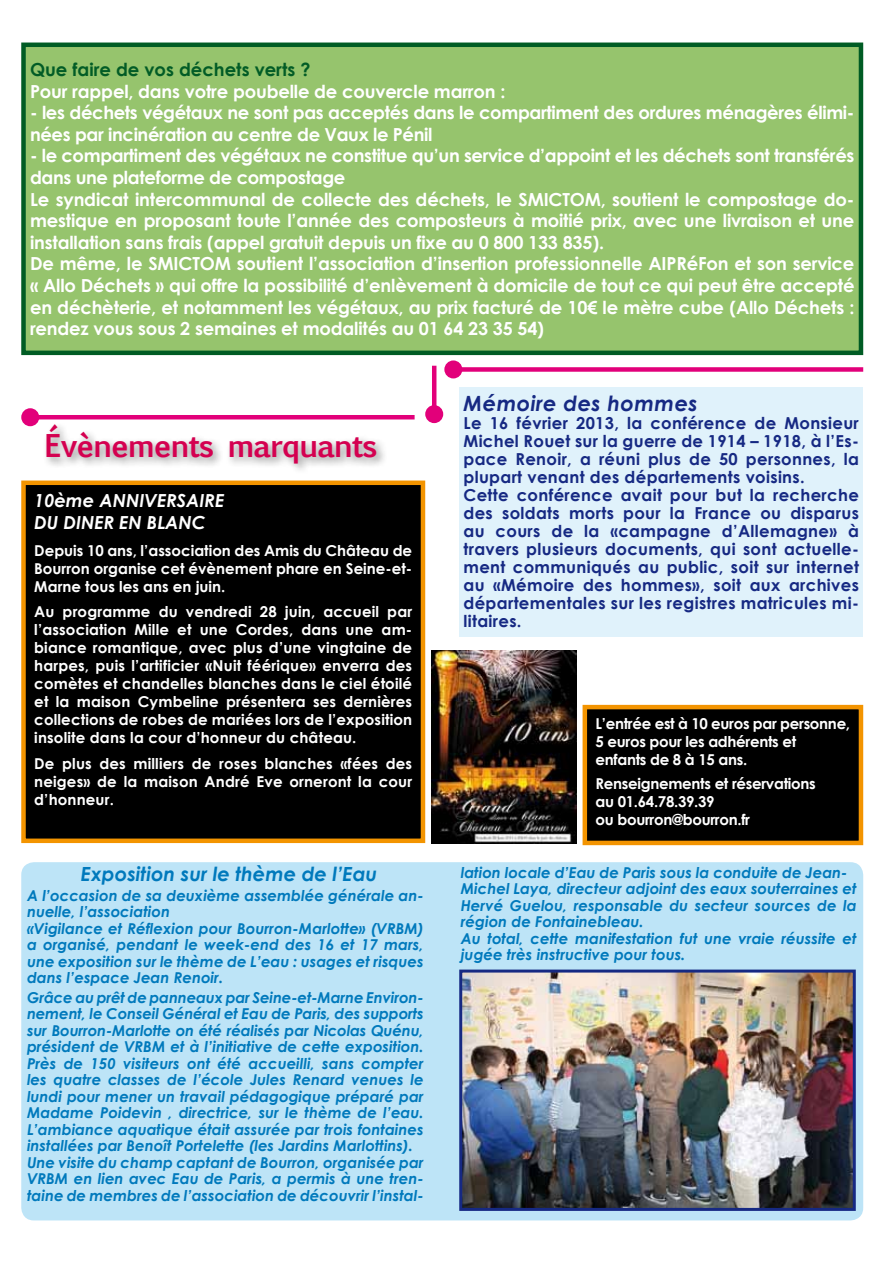
<style>
.page{position:relative;width:893px;height:1263px;background:#fff}
.page>*{position:absolute;margin:0;border:0;box-sizing:border-box;transform-origin:0 0}
.t1{font:700 30px "Euphemia UCAS";letter-spacing:-.04em;color:#d40050}
.t2{font:italic 700 21px "Century Gothic";letter-spacing:.02em;color:#162983}
.t3{font:italic 700 19.5px "Century Gothic";color:#0079bc}
.t4{font:700 18px/21.6px "Century Gothic";letter-spacing:-.01em;color:#fff}
.t5{font:italic 700 18px/21.6px "Century Gothic";color:#fff}
.t6{font:700 18px "Century Gothic";color:#025c26}
.t7{font:700 16.5px/18px "Century Gothic";letter-spacing:.02em;color:#162983}
.t8{font:italic 700 15px/16.5px "Century Gothic";color:#0079bc}
.t9{font:700 15px/18px "Century Gothic";color:#fff;text-align:justify}
.t10{font:700 15px/18px "Century Gothic";letter-spacing:-.02em;color:#fff}
</style>
<div class="page">
<div style="left:453px;top:367px;width:410px;height:5px;background:#e2007a"></div>
<div style="left:444px;top:360px;width:18px;height:18px;background:#e2007a;border-radius:50%"></div>
<hr style="left:30px;top:415px;width:385px;height:4px;background:#e2007a">
<div style="left:21px;top:408px;width:18px;height:18px;background:#e2007a;border-radius:50%"></div>
<hr style="left:432px;top:366px;width:4px;height:48px;background:#e2007a">
<div style="left:425px;top:405px;width:18px;height:18px;background:#e2007a;border-radius:50%"></div>
<img style="left:432px;top:651px;width:144px;height:193px">
<div style="left:21px;top:862px;width:842px;height:358px;background:#bde4f7;border-radius:13px"></div>
<div style="left:24px;top:483px;width:399px;height:358px;background:#000"></div>
<div style="left:21px;top:480px;width:404px;height:363px;border:4px solid #f39400"></div>
<div style="left:585px;top:707px;width:276px;height:136px;background:#000"></div>
<div style="left:583px;top:705px;width:280px;height:140px;border:4px solid #f39400"></div>
<div style="left:43px;top:420px;width:346px;height:54px;background:#000;opacity:.45"></div>
<img style="left:463px;top:973px;width:389px;height:234px">
<div style="left:459px;top:969px;width:397px;height:242px;border:3px solid #162983"></div>
<div style="left:24px;top:45px;width:837px;height:308px;background:#96c46d"></div>
<div style="left:21px;top:43px;width:842px;height:312px;border:4px solid #005c24"></div>
<div style="left:459px;top:387px;width:404px;height:250px;background:#e0f2fb"></div>
<p class="t6" style="left:30px;top:58px;width:282px">Que faire de vos déchets verts ?</p>
<p class="t4" style="left:30px;top:80px;width:477px">Pour rappel, dans votre poubelle de couvercle marron :</p>
<p class="t4" style="left:30px;top:101px;width:826px">- les déchets végétaux ne sont pas acceptés dans le compartiment des ordures ménagères élimi&shy;nées par incinération au centre de Vaux le Pénil</p>
<p class="t4" style="left:30px;top:145px;width:826px">- le compartiment des végétaux ne constitue qu’un service d’appoint et les déchets sont transférés dans une plateforme de compostage<br>Le syndicat intercommunal de collecte des déchets, le SMICTOM, soutient le compostage do&shy;mestique en proposant toute l’année des composteurs à moitié prix, avec une livraison et une installation sans frais (appel gratuit depuis un fixe au 0 800 133 835).<br>De même, le SMICTOM soutient l’association d’insertion professionnelle AIPRéFon et son service « Allo Déchets » qui offre la possibilité d’enlèvement à domicile de tout ce qui peut être accepté en déchèterie, et notamment les végétaux, au prix facturé de 10€ le mètre cube (Allo Déchets : rendez vous sous 2 semaines et modalités au 01 64 23 35 54)</p>
<h1 class="t1" style="left:45px;top:423px;width:334px">Évènements marquants</h1>
<p class="t5" style="left:34px;top:489px;width:192px">10ème ANNIVERSAIRE<br>DU DINER EN BLANC</p>
<p class="t9" style="left:34px;top:541px;width:379px">Depuis 10 ans, l’association des Amis du Château de Bourron organise cet évènement phare en Seine-et-Marne tous les ans en juin.</p>
<p class="t9" style="left:34px;top:602px;width:379px">Au programme du vendredi 28 juin, accueil par l’association Mille et une Cordes, dans une am&shy;biance romantique, avec plus d’une vingtaine de harpes, puis l’artificier «Nuit féérique» enverra des comètes et chandelles blanches dans le ciel étoilé et la maison Cymbeline présentera ses dernières collections de robes de mariées lors de l’exposition insolite dans la cour d’honneur du château.</p>
<p class="t9" style="left:34px;top:754px;width:379px">De plus des milliers de roses blanches «fées des neiges» de la maison André Eve orneront la cour d’honneur.</p>
<h3 class="t3" style="left:81px;top:861px;width:298px">Exposition sur le thème de l’Eau</h3>
<p class="t8" style="left:27px;top:886px;width:398px">A l’occasion de sa deuxième assemblée générale an&shy;nuelle, l’association<br>«Vigilance et Réflexion pour Bourron-Marlotte» (VRBM) a organisé, pendant le week-end des 16 et 17 mars, une exposition sur le thème de L’eau : usages et risques dans l’espace Jean Renoir.</p>
<p class="t8" style="left:27px;top:988px;width:398px">Grâce au prêt de panneaux par Seine-et-Marne Environ&shy;nement, le Conseil Général et Eau de Paris, des supports sur Bourron-Marlotte on été réalisés par Nicolas Quénu, président de VRBM et à l’initiative de cette exposition.<br>Près de 150 visiteurs ont été accueilli, sans compter les quatre classes de l’école Jules Renard venues le lundi pour mener un travail pédagogique préparé par Madame Poidevin , directrice, sur le thème de l’eau.<br>L’ambiance aquatique était assurée par trois fontaines installées par Benoît Portelette (les Jardins Marlottins).<br>Une visite du champ captant de Bourron, organisée par VRBM en lien avec Eau de Paris, a permis à une tren&shy;taine de membres de l’association de découvrir l’instal-</p>
<h2 class="t2" style="left:463px;top:390px;width:236px">Mémoire des hommes</h2>
<p class="t7" style="left:463px;top:414px;width:397px">Le 16 février 2013, la conférence de Monsieur Michel Rouet sur la guerre de 1914 – 1918, à l’Es&shy;pace Renoir, a réuni plus de 50 personnes, la plupart venant des départements voisins.<br>Cette conférence avait pour but la recherche des soldats morts pour la France ou disparus au cours de la «campagne d’Allemagne» à travers plusieurs documents, qui sont actuelle&shy;ment communiqués au public, soit sur internet au «Mémoire des hommes», soit aux archives départementales sur les registres matricules mi&shy;litaires.</p>
<p class="t10" style="left:596px;top:714px;width:256px">L’entrée est à 10 euros par personne,<br>5 euros pour les adhérents et enfants de 8 à 15 ans.</p>
<p class="t10" style="left:596px;top:774px;width:222px">Renseignements et réservations au 01.64.78.39.39<br>ou bourron@bourron.fr</p>
<p class="t8" style="left:461px;top:863px;width:397px">lation locale d’Eau de Paris sous la conduite de Jean-Michel Laya, directeur adjoint des eaux souterraines et Hervé Guelou, responsable du secteur sources de la région de Fontainebleau.<br>Au total, cette manifestation fut une vraie réussite et jugée très instructive pour tous.</p>
</div>
